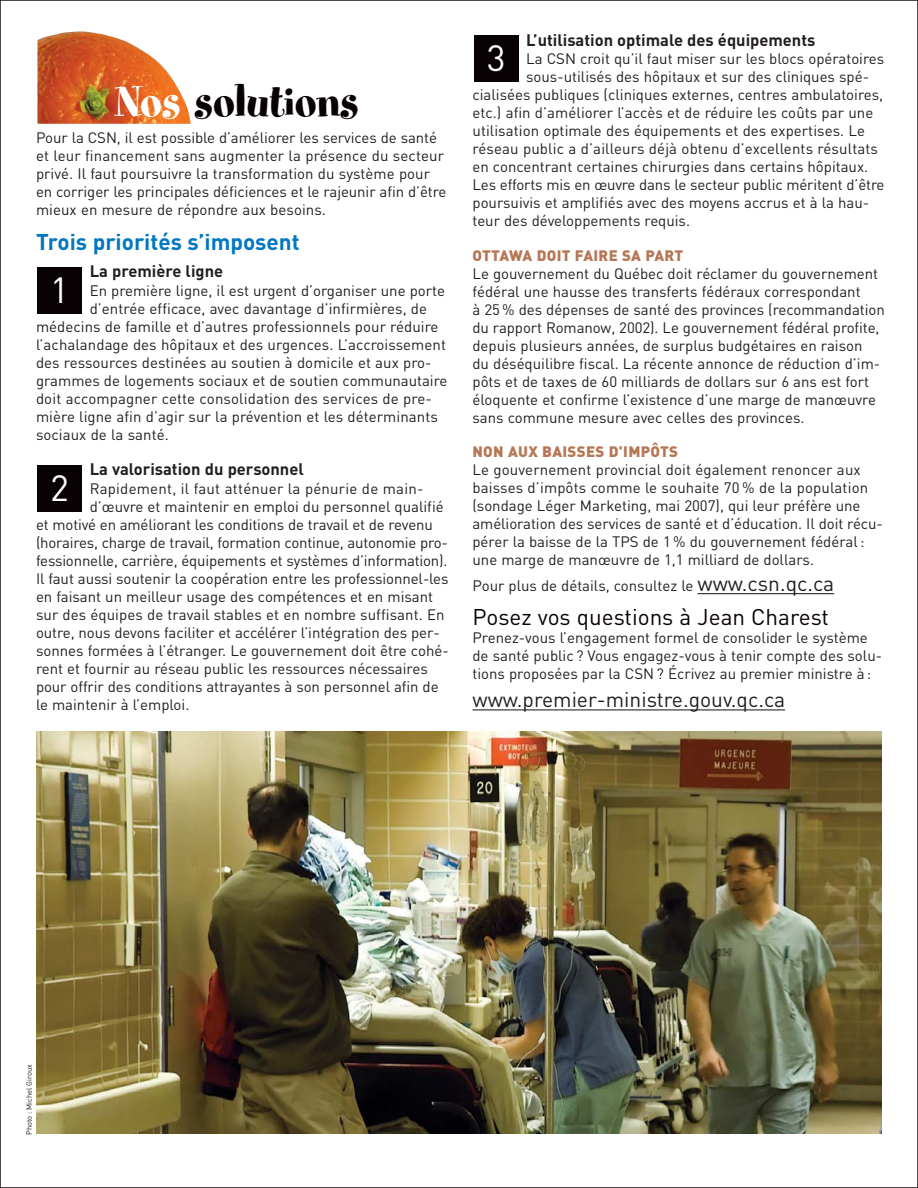
<style>
.page{position:relative;width:918px;height:1188px;background:#fff}
.page>*{position:absolute;margin:0;border:0;box-sizing:border-box;transform-origin:0 0}
.t1{font:48px "Spumoni LP";color:#090204}
.t2{font:36px "DIN";color:#fff}
.t3{font:22.5px "DIN";color:#090204}
.t4{font:700 22.5px "DIN";color:#0077c0}
.t5{font:21px "DIN";color:#231f20}
.t6{font:700 16.5px "DIN";color:#231f20}
.t7{font:15px/18px "DIN";color:#231f20}
.t8{font:900 15px "DIN";letter-spacing:.02em;color:#b57755}
.t9{font:7.5px "DIN";color:#231f20}
.s1{color:#fff}
.s2{font-size:21px}
</style>
<div class="page">
<img style="left:38px;top:31px;width:153px;height:93px">
<hr style="left:697px;top:593px;width:137px;height:1px;background:#231f20">
<hr style="left:472px;top:709px;width:313px;height:1px;background:#231f20">
<img style="left:36px;top:731px;width:846px;height:403px">
<div style="left:37px;top:267px;width:45px;height:47px;background:#090204"></div>
<div style="left:37px;top:465px;width:45px;height:47px;background:#090204"></div>
<div style="left:474px;top:36px;width:45px;height:46px;background:#090204"></div>
<h1 class="t1" style="left:116px;top:71px;width:244px"><span class="s1">Nos</span> solutions</h1>
<p class="t7" style="left:36px;top:130px;width:412px">Pour la CSN, il est possible d’améliorer les services de santé et leur financement sans augmenter la présence du secteur privé. Il faut poursuivre la transformation du système pour en corriger les principales déficiences et le rajeunir afin d’être mieux en mesure de répondre aux besoins.</p>
<h3 class="t4" style="left:36px;top:234px;width:265px">Trois priorités s’imposent</h3>
<p class="t6" style="left:90px;top:265px;width:135px">La première ligne</p>
<p class="t7" style="left:90px;top:283px;width:357px">En première ligne, il est urgent d’organiser une porte</p>
<p class="t7" style="left:90px;top:301px;width:339px">d’entrée efficace, avec davantage d’infirmières, de</p>
<p class="t7" style="left:36px;top:319px;width:404px">médecins de famille et d’autres professionnels pour réduire</p>
<p class="t7" style="left:36px;top:337px;width:412px">l’achalandage des hôpitaux et des urgences. L’accroissement</p>
<p class="t7" style="left:36px;top:355px;width:397px">des ressources destinées au soutien à domicile et aux pro-</p>
<p class="t7" style="left:36px;top:373px;width:413px">grammes de logements sociaux et de soutien communautaire</p>
<p class="t7" style="left:36px;top:391px;width:398px">doit accompagner cette consolidation des services de pre-</p>
<p class="t7" style="left:36px;top:409px;width:403px">mière ligne afin d’agir sur la prévention et les déterminants</p>
<p class="t7" style="left:36px;top:427px;width:134px">sociaux de la santé.</p>
<p class="t6" style="left:90px;top:463px;width:216px">La valorisation du personnel</p>
<p class="t7" style="left:90px;top:481px;width:335px">Rapidement, il faut atténuer la pénurie de main-</p>
<p class="t7" style="left:90px;top:499px;width:356px">d’œuvre et maintenir en emploi du personnel qualifié</p>
<p class="t7" style="left:36px;top:517px;width:398px">et motivé en améliorant les conditions de travail et de revenu</p>
<p class="t7" style="left:36px;top:535px;width:413px">(horaires, charge de travail, formation continue, autonomie pro-</p>
<p class="t7" style="left:36px;top:553px;width:413px">fessionnelle, carrière, équipements et systèmes d’information).</p>
<p class="t7" style="left:36px;top:571px;width:414px">Il faut aussi soutenir la coopération entre les professionnel-les</p>
<p class="t7" style="left:36px;top:589px;width:399px">en faisant un meilleur usage des compétences et en misant</p>
<p class="t7" style="left:36px;top:607px;width:410px">sur des équipes de travail stables et en nombre suffisant. En</p>
<p class="t7" style="left:36px;top:625px;width:405px">outre, nous devons faciliter et accélérer l’intégration des per-</p>
<p class="t7" style="left:36px;top:643px;width:414px">sonnes formées à l’étranger. Le gouvernement doit être cohé -</p>
<p class="t7" style="left:36px;top:661px;width:393px">rent et four nir au réseau public les ressources nécessaires</p>
<p class="t7" style="left:36px;top:679px;width:404px">pour offrir des conditions attrayantes à son personnel afin de</p>
<p class="t7" style="left:36px;top:697px;width:155px">le maintenir à l’emploi.</p>
<h2 class="t2" style="left:50px;top:277px;width:20px">1</h2>
<h2 class="t2" style="left:50px;top:475px;width:20px">2</h2>
<p class="t6" style="left:526px;top:35px;width:291px">L’utilisation optimale des équipements</p>
<p class="t7" style="left:526px;top:52px;width:360px">La CSN croit qu’il faut miser sur les blocs opératoires</p>
<p class="t7" style="left:526px;top:70px;width:344px">sous-utilisés des hôpitaux et sur des cliniques spé-</p>
<p class="t7" style="left:472px;top:88px;width:412px">cialisées publiques (cliniques externes, centres ambulatoires,</p>
<p class="t7" style="left:472px;top:106px;width:402px">etc.) afin d’améliorer l’accès et de réduire les coûts par une</p>
<p class="t7" style="left:472px;top:124px;width:394px">utilisation optimale des équipements et des expertises. Le</p>
<p class="t7" style="left:472px;top:142px;width:407px">réseau public a d’ailleurs déjà obtenu d’excellents résultats</p>
<p class="t7" style="left:472px;top:160px;width:397px">en concentrant certaines chirurgies dans certains hôpitaux.</p>
<p class="t7" style="left:472px;top:178px;width:414px">Les efforts mis en œuvre dans le secteur public méritent d’être</p>
<p class="t7" style="left:472px;top:196px;width:398px">poursuivis et amplifiés avec des moyens accrus et à la hau-</p>
<p class="t7" style="left:472px;top:214px;width:219px">teur des développements requis.</p>
<p class="t8" style="left:472px;top:250px;width:212px">OTTAWA DOIT FAIRE SA PART</p>
<p class="t7" style="left:472px;top:266px;width:414px">Le gouvernement du Québec doit réclamer du gouvernement fédéral une hausse des transferts fédéraux correspondant<br>à 25 % des dépenses de santé des provinces (recommandation du rapport Romanow, 2002). Le gouvernement fédéral profite, depuis plusieurs années, de surplus budgétaires en raison<br>du déséquilibre fiscal. La récente annonce de réduction d’im&shy;pôts et de taxes de 60 milliards de dollars sur 6 ans est fort éloquente et confirme l’existence d’une marge de manœuvre sans commune mesure avec celles des provinces.</p>
<p class="t8" style="left:472px;top:447px;width:207px">NON AUX BAISSES D’IMPÔTS</p>
<p class="t7" style="left:472px;top:463px;width:412px">Le gouvernement provincial doit également renoncer aux baisses d’impôts comme le souhaite 70 % de la population (sondage Léger Marketing, mai 2007), qui leur préfère une amélioration des services de santé et d’éducation. Il doit récu - pérer la baisse de la TPS de 1 % du gouvernement fédéral : une marge de manœuvre de 1,1 milliard de dollars.</p>
<p class="t7" style="left:472px;top:578px;width:363px">Pour plus de détails, consultez le <span class="s2">www.csn.qc.ca</span></p>
<h3 class="t3" style="left:472px;top:609px;width:358px">Posez vos questions à Jean Charest</h3>
<p class="t7" style="left:472px;top:631px;width:411px">Prenez-vous l’engagement formel de consolider le système de santé public ? Vous engagez-vous à tenir compte des solu&shy;tions proposées par la CSN ? Écrivez au premier ministre à :</p>
<h3 class="t5" style="left:472px;top:692px;width:314px">www.premier-ministre.gouv.qc.ca</h3>
<h2 class="t2" style="left:487px;top:45px;width:20px">3</h2>
<p class="t9" style="left:26px;top:1135px;width:72px;rotate:-90deg">Photo : Michel Giroux</p>
</div>
